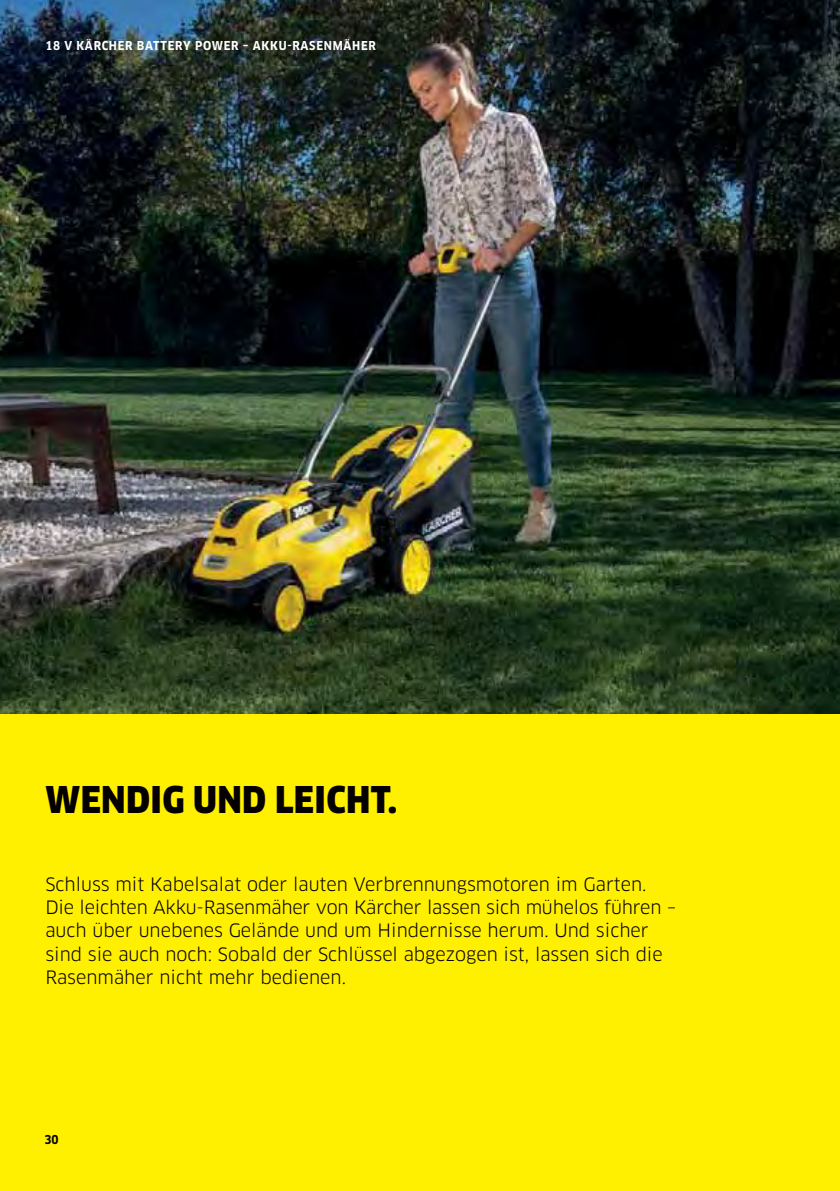
<style>
.page{position:relative;width:840px;height:1191px;background:#fff}
.page>*{position:absolute;margin:0;border:0;box-sizing:border-box;transform-origin:0 0}
.t1{font:900 36px "Clan Pro Narr";letter-spacing:.01em;color:#040000}
.t2{font:18px/23.4px "Clan Pro";color:#040000}
.t3{font:700 12px "Clan Pro Narr";letter-spacing:.06em;color:#fff}
.t4{font:700 12px "Clan Pro Narr";color:#040000}
</style>
<div class="page">
<img style="left:0;top:0;width:839px;height:715px">
<div style="left:0;top:715px;width:839px;height:476px;background:#fff000"></div>
<p class="t3" style="left:45px;top:40px;width:332px">18 V KÄRCHER BATTERY POWER – AKKU-RASENMÄHER</p>
<h1 class="t1" style="left:46px;top:779px;width:353px">WENDIG UND LEICHT.</h1>
<p class="t2" style="left:45px;top:873px;width:632px">Schluss mit Kabelsalat oder lauten Verbrennungsmotoren im Garten.<br>Die leichten Akku-Rasenmäher von Kärcher lassen sich mühelos führen – auch über unebenes Gelände und um Hindernisse herum. Und sicher sind sie auch noch: Sobald der Schlüssel abgezogen ist, lassen sich die Rasenmäher nicht mehr bedienen.</p>
<p class="t4" style="left:45px;top:1134px;width:16px">30</p>
</div>
